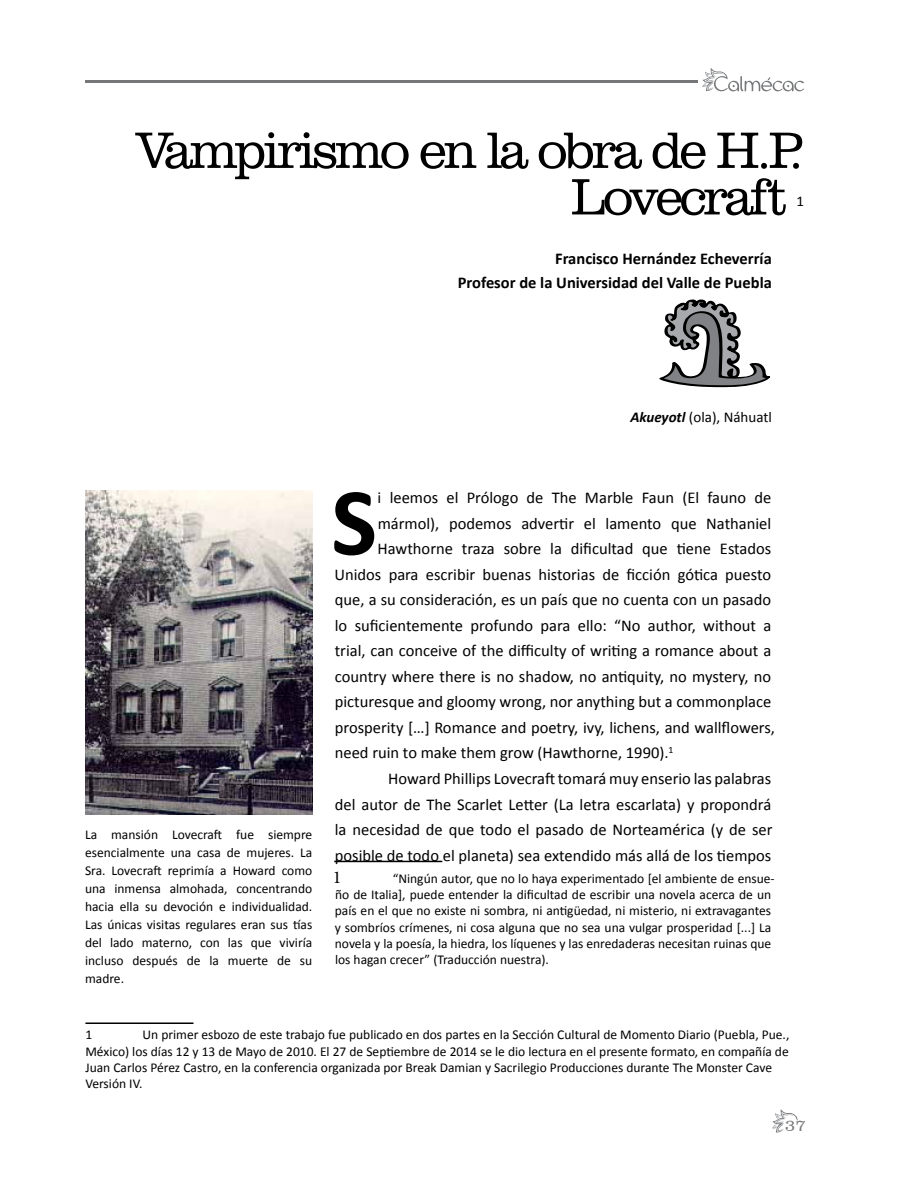
<style>
.page{position:relative;width:902px;height:1187px;background:#fff}
.page>*{position:absolute;margin:0;border:0;box-sizing:border-box;transform-origin:0 0}
.t1{font:700 96.9px "Calibri";color:#000}
.t2{font:300 52.5px/46.5px "Clarendon BT";letter-spacing:-.07em;color:#000}
.t3{font:18px "Minion Pro";color:#000}
.t4{font:16.5px "Calibri";color:#000}
.t5{font:700 16.5px/24.8px "Calibri";color:#000;text-align:right}
.t6{font:300 16.5px "Clarendon BT";color:#757779}
.t7{font:15px "Calibri";color:#000}
.t8{font:14.85px "Calibri";color:#000}
.t9{font:13.5px/16.2px "Calibri";color:#000}
.s1{font-weight:700;font-style:italic}
</style>
<div class="page">
<hr style="left:85px;top:81px;width:613px;height:2px;background:#757779">
<svg style="left:702px;top:68px;width:102px;height:24px"></svg>
<svg style="left:772px;top:1109px;width:26px;height:23px"></svg>
<hr style="left:334px;top:860px;width:108px;height:2px;background:#000">
<hr style="left:85px;top:1022px;width:108px;height:1px;background:#000">
<img style="left:85px;top:491px;width:227px;height:323px">
<svg style="left:659px;top:299px;width:111px;height:88px"></svg>
<h2 class="t2" style="left:570px;top:126px;width:235px;text-indent:-434px">Vampirismo en la obra de H.P.<br>Lovecraft</h2>
<p class="t8" style="left:796px;top:192px;width:9px">1</p>
<p class="t5" style="left:457px;top:245px;width:315px">Francisco Hernández Echeverría<br>Profesor de la Universidad del Valle de Puebla</p>
<p class="t7" style="left:630px;top:408px;width:143px"><span class="s1">Akueyotl</span> (ola), Náhuatl</p>
<p class="t9" style="left:85px;top:825px;width:229px;line-height:18px;text-align:justify">La mansión Lovecraft fue siempre esencialmente una casa de mujeres. La Sra. Lovecraft reprimía a Howard como una inmensa almohada, concentrando hacia ella su devoción e individualidad.<br>Las únicas visitas regulares eran sus tías del lado materno, con las que viviría incluso después de la muerte de su madre.</p>
<h1 class="t1" style="left:331px;top:460px;width:47px">S</h1>
<p class="t4" style="left:377px;top:487px;width:395px">i leemos el Prólogo de The Marble Faun (El fauno de</p>
<p class="t4" style="left:377px;top:513px;width:395px">mármol), podemos advertir el lamento que Nathaniel</p>
<p class="t4" style="left:377px;top:538px;width:395px">Hawthorne traza sobre la dificultad que tiene Estados</p>
<p class="t4" style="left:334px;top:564px;width:438px">Unidos para escribir buenas historias de ficción gótica puesto</p>
<p class="t4" style="left:335px;top:589px;width:438px">que, a su consideración, es un país que no cuenta con un pasado</p>
<p class="t4" style="left:335px;top:615px;width:438px">lo suficientemente profundo para ello: “No author, without a</p>
<p class="t4" style="left:335px;top:640px;width:438px">trial, can conceive of the difficulty of writing a romance about a</p>
<p class="t4" style="left:335px;top:666px;width:437px">country where there is no shadow, no antiquity, no mystery, no</p>
<p class="t4" style="left:335px;top:691px;width:438px">picturesque and gloomy wrong, nor anything but a commonplace</p>
<p class="t4" style="left:335px;top:717px;width:441px">prosperity […] Romance and poetry, ivy, lichens, and wallflowers,</p>
<p class="t4" style="left:335px;top:742px;width:340px">need ruin to make them grow (Hawthorne, 1990).<sup>1</sup></p>
<p class="t4" style="left:388px;top:768px;width:384px">Howard Phillips Lovecraft tomará muy enserio las palabras</p>
<p class="t4" style="left:335px;top:793px;width:438px">del autor de The Scarlet Letter (La letra escarlata) y propondrá</p>
<p class="t4" style="left:335px;top:819px;width:439px">la necesidad de que todo el pasado de Norteamérica (y de ser</p>
<p class="t4" style="left:335px;top:844px;width:438px">posible de todo el planeta) sea extendido más allá de los tiempos</p>
<h3 class="t3" style="left:333px;top:865px;width:10px">1</h3>
<p class="t9" style="left:335px;top:870px;width:441px;text-indent:58px">“Ningún autor, que no lo haya experimentado [el ambiente de ensue&shy;ño de Italia], puede entender la dificultad de escribir una novela acerca de un país en el que no existe ni sombra, ni antigüedad, ni misterio, ni extravagantes y sombríos crímenes, ni cosa alguna que no sea una vulgar prosperidad [...] La novela y la poesía, la hiedra, los líquenes y las enredaderas necesitan ruinas que los hagan crecer” (Traducción nuestra).</p>
<p class="t9" style="left:85px;top:1026px;width:705px;text-indent:57px">Un primer esbozo de este trabajo fue publicado en dos partes en la Sección Cultural de Momento Diario (Puebla, Pue., México) los días 12 y 13 de Mayo de 2010. El 27 de Septiembre de 2014 se le dio lectura en el presente formato, en compañía de Juan Carlos Pérez Castro, en la conferencia organizada por Break Damian y Sacrilegio Producciones durante The Monster Cave Versión IV.</p>
<p class="t9" style="left:85px;top:1026px;width:8px">1</p>
<p class="t6" style="left:785px;top:1115px;width:22px">37</p>
</div>
